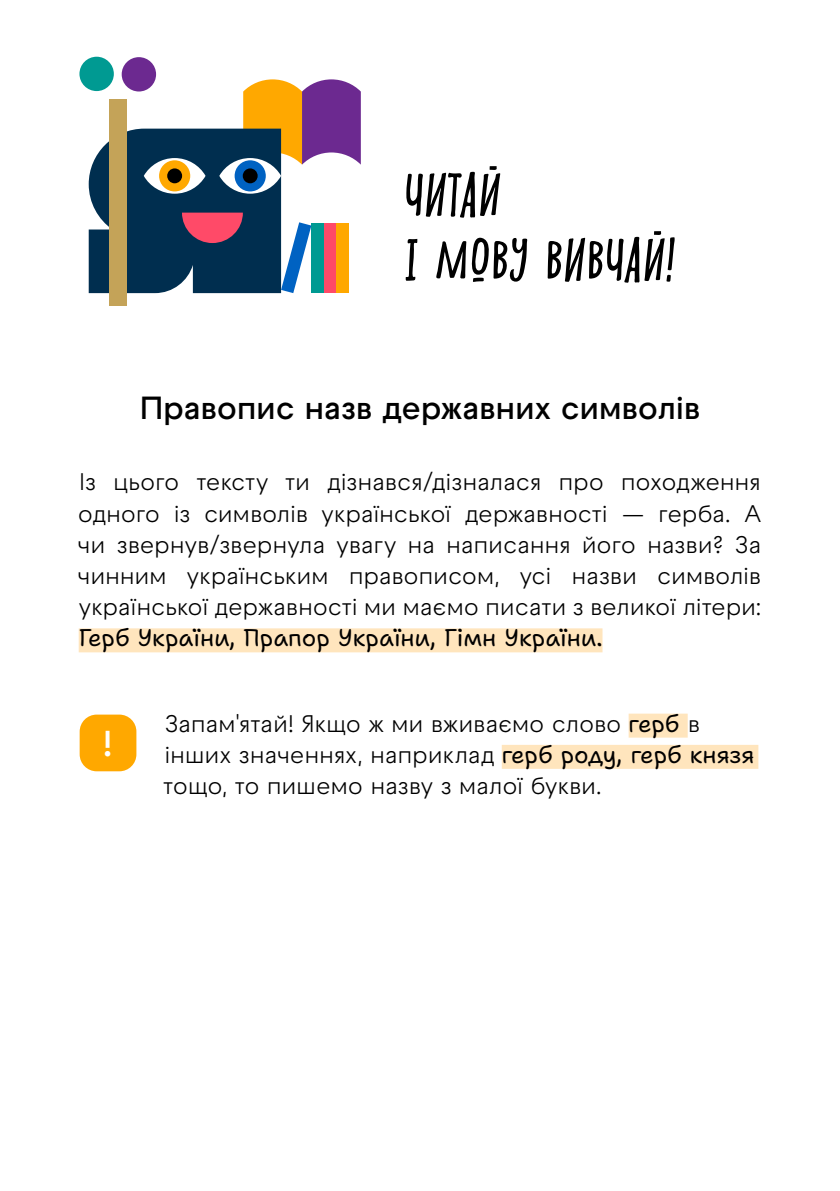
<style>
.page{position:relative;width:840px;height:1191px;background:#fff}
.page>*{position:absolute;margin:0;border:0;box-sizing:border-box;transform-origin:0 0}
.t1{font:italic 52px/65px "Shnobel";letter-spacing:-.02em;color:#000}
.t2{font:600 36px "Raptor V3 Premium";color:#fff}
.t3{font:600 32px "Raptor V3 Premium";letter-spacing:-.01em;color:#000}
.t4{font:24px/31.2px "Raptor V3 Premium";letter-spacing:-.015em;color:#000;text-align:justify}
.t5{font:24px "Shantell Sans";letter-spacing:-.005em;color:#000}
.s1{font-family:"Shantell Sans"}
</style>
<div class="page">
<div style="left:79px;top:628px;width:523px;height:24px;background:#ffe5bd"></div>
<div style="left:628px;top:713px;width:59px;height:24px;background:#ffe5bd"></div>
<div style="left:501px;top:745px;width:257px;height:24px;background:#ffe5bd"></div>
<div style="left:80px;top:714px;width:56px;height:57px;background:#ffa800;border-radius:17px"></div>
<div style="left:109px;top:100px;width:17px;height:206px;background:#c4a358"></div>
<div style="left:79px;top:57px;width:35px;height:34px;background:#009a92;border-radius:50%"></div>
<div style="left:122px;top:57px;width:34px;height:34px;background:#6c2990;border-radius:50%"></div>
<svg style="left:89px;top:79px;width:271px;height:214px"></svg>
<div style="left:336px;top:223px;width:13px;height:70px;background:#ffa800"></div>
<h1 class="t1" style="left:403px;top:162px;width:272px">ЧИТАЙ<br>І МОВУ ВИВЧАЙ!</h1>
<h3 class="t3" style="left:140px;top:385px;width:562px">Правопис назв державних символів</h3>
<p class="t4" style="left:78px;top:466px;width:685px">Із цього тексту ти дізнався/дізналася про походження одного із символів української державності — герба. А чи звернув/звернула увагу на написання його назви? За чинним українським правописом, усі назви символів української державності ми маємо писати з великої літери:</p>
<p class="t5" style="left:79px;top:624px;width:525px">Герб України, Прапор України, Гімн України.</p>
<h2 class="t2" style="left:102px;top:717px;width:13px">!</h2>
<p class="t4" style="left:163px;top:707px;width:592px;text-align:left">Запам'ятай! Якщо ж ми вживаємо слово <span class="s1">герб</span> в інших значеннях, наприклад <span class="s1">герб роду, герб князя </span>тощо, то пишемо назву з малої букви.</p>
</div>
